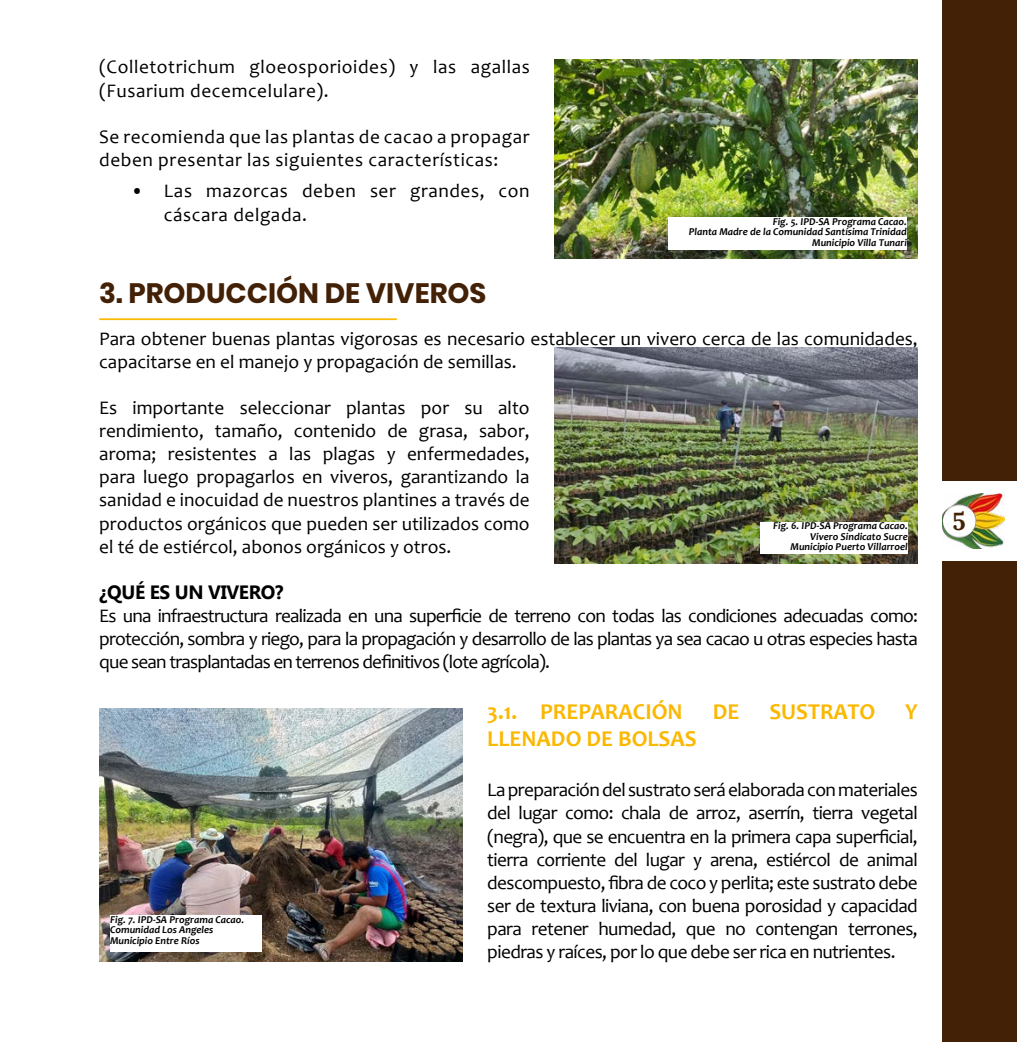
<style>
.page{position:relative;width:1017px;height:1042px;background:#fff}
.page>*{position:absolute;margin:0;border:0;box-sizing:border-box;transform-origin:0 0}
.t1{font:700 28px "Poppins";color:#432106}
.t2{font:700 24.5px "Lora";color:#432106}
.t3{font:700 22.75px "Candara";color:#fbb800}
.t4{font:19.25px/23.1px "Candara";color:#000;text-align:justify}
.t5{font:19.25px/23.1px "Candara";letter-spacing:.03em;color:#000}
.t6{font:700 19.25px "Gadugi";letter-spacing:-.02em;color:#000}
.t7{font:italic 700 10.5px/10.5px "Candara";color:#000;text-align:right}
</style>
<div class="page">
<div style="left:943px;top:0;width:74px;height:1042px;background:#432106"></div>
<div style="left:918px;top:481px;width:99px;height:80px;background:#fff"></div>
<img style="left:943px;top:493px;width:61px;height:56px">
<img style="left:554px;top:60px;width:364px;height:198px">
<div style="left:668px;top:217px;width:239px;height:33px;background:#fff"></div>
<hr style="left:99px;top:318px;width:298px;height:2px;background:#fbb800">
<img style="left:554px;top:347px;width:364px;height:216px">
<div style="left:760px;top:522px;width:148px;height:32px;background:#fff"></div>
<img style="left:99px;top:708px;width:363px;height:253px">
<div style="left:110px;top:915px;width:152px;height:36px;background:#fff"></div>
<p class="t5" style="left:99px;top:55px;width:432px">(Colletotrichum gloeosporioides) y las agallas (Fusarium decemcelulare).</p>
<p class="t5" style="left:99px;top:125px;width:432px">Se recomienda que las plantas de cacao a propagar deben presentar las siguientes características:</p>
<p class="t5" style="left:164px;top:179px;width:367px;text-indent:-33px">• Las mazorcas deben ser grandes, con cáscara delgada.</p>
<p class="t7" style="left:689px;top:216px;width:220px">Fig. 5. IPD-SA Programa Cacao.<br>Planta Madre de la Comunidad Santísima Trinidad<br>Municipio Villa Tunari</p>
<h1 class="t1" style="left:99px;top:277px;width:389px">3. PRODUCCIÓN DE VIVEROS</h1>
<p class="t4" style="left:99px;top:327px;width:820px">Para obtener buenas plantas vigorosas es necesario establecer un vivero cerca de las comunidades, capacitarse en el manejo y propagación de semillas.</p>
<p class="t4" style="left:99px;top:396px;width:432px">Es importante seleccionar plantas por su alto rendimiento, tamaño, contenido de grasa, sabor, aroma; resistentes a las plagas y enfermedades, para luego propagarlos en viveros, garantizando la sanidad e inocuidad de nuestros plantines a través de productos orgánicos que pueden ser utilizados como el té de estiércol, abonos orgánicos y otros.</p>
<p class="t6" style="left:99px;top:580px;width:186px">¿QUÉ ES UN VIVERO?</p>
<p class="t4" style="left:99px;top:604px;width:820px">Es una infraestructura realizada en una superficie de terreno con todas las condiciones adecuadas como: protección, sombra y riego, para la propagación y desarrollo de las plantas ya sea cacao u otras especies hasta que sean trasplantadas en terrenos definitivos (lote agrícola).</p>
<p class="t3" style="left:487px;top:697px;width:197px">3.1. PREPARACIÓN</p>
<p class="t3" style="left:713px;top:697px;width:28px">DE</p>
<p class="t3" style="left:769px;top:697px;width:107px">SUSTRATO</p>
<p class="t3" style="left:905px;top:697px;width:14px">Y</p>
<p class="t3" style="left:487px;top:724px;width:211px">LLENADO DE BOLSAS</p>
<p class="t4" style="left:487px;top:778px;width:432px">La preparación del sustrato será elaborada con materiales del lugar como: chala de arroz, aserrín, tierra vegetal (negra), que se encuentra en la primera capa superficial, tierra corriente del lugar y arena, estiércol de animal descompuesto, fibra de coco y perlita; este sustrato debe ser de textura liviana, con buena porosidad y capacidad para retener humedad, que no contengan terrones, piedras y raíces, por lo que debe ser rica en nutrientes.</p>
<p class="t7" style="left:773px;top:520px;width:136px">Fig. 6. IPD-SA Programa Cacao.<br>Vivero Sindicato Sucre<br>Municipio Puerto Villarroel</p>
<p class="t7" style="left:110px;top:914px;width:135px;text-align:left">Fig. 7. IPD-SA Programa Cacao.<br>Comunidad Los Angeles<br>Municipio Entre Ríos</p>
<p class="t2" style="left:952px;top:505px;width:15px">5</p>
</div>
